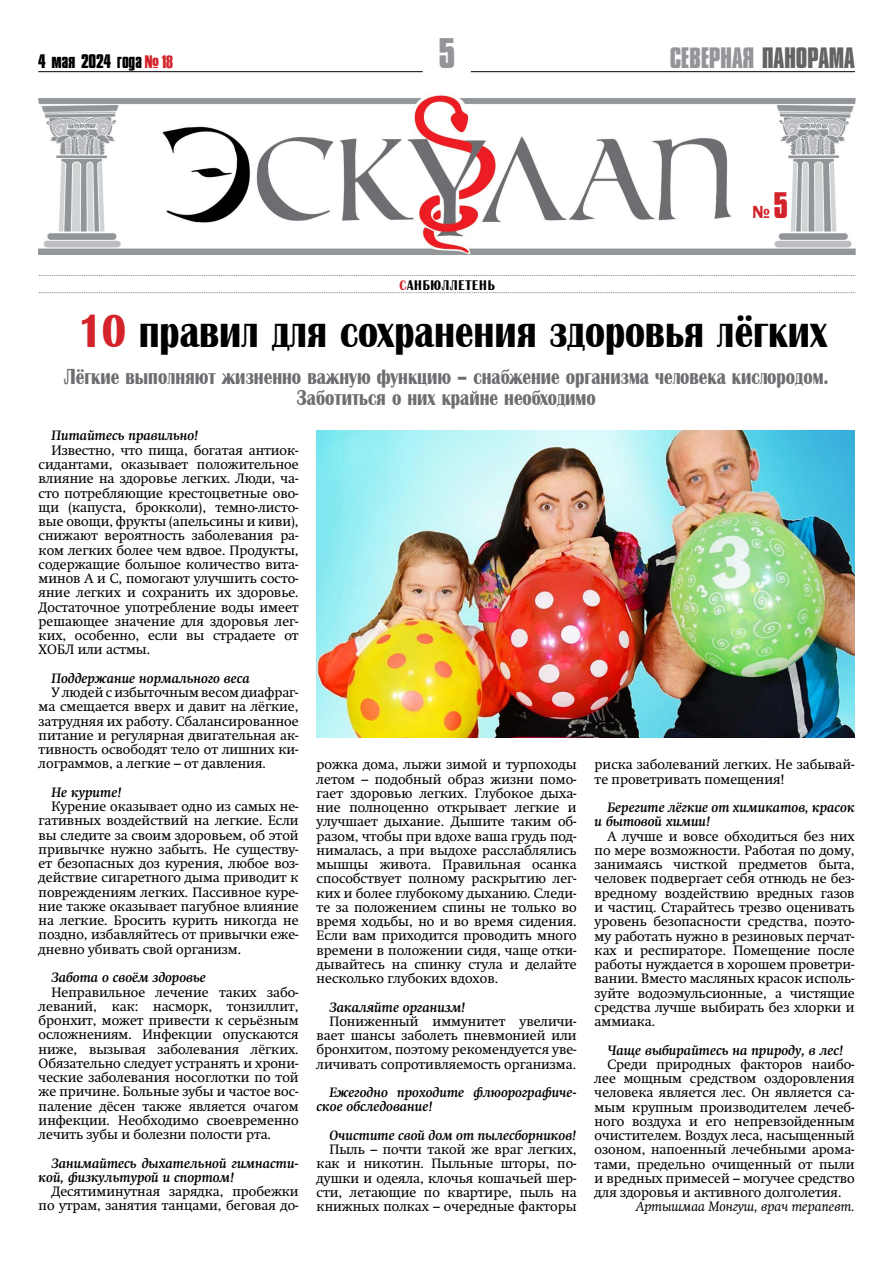
<style>
.page{position:relative;width:893px;height:1263px;background:#fff}
.page>*{position:absolute;margin:0;border:0;box-sizing:border-box;transform-origin:0 0}
.t1{font:700 45px "A Albionic Nr";color:#000}
.t2{font:700 39px "Compacta MT Cyrillic";color:#939598}
.t3{font:700 27px "Compacta MT Cyrillic";letter-spacing:-.01em;color:#939598}
.t4{font:700 21px/21px "A Albionic Nr";color:#6d6e71;text-align:center}
.t5{font:700 18px "Compacta MT Cyrillic";letter-spacing:-.01em;color:#000}
.t6{font:600 18px "Franklin Gothic";color:#d2232a}
.t7{font:13.5px/14.2px "Swift";color:#000;text-align:justify}
.t8{font:italic 700 13.5px/14.2px "Swift";color:#000}
.t9{font:italic 13.5px "Swift";color:#000}
.t10{font:700 13.5px "A Albionic Nr";letter-spacing:.06em;color:#000}
.s1{font-family:"Haettenschweiler";font-weight:400;color:#d2232a}
.s2{color:#636466}
.s3{color:#d2232a}
.s4{font-family:"Compacta MT Cyrillic";font-weight:700;font-size:33.6px}
</style>
<div class="page">
<hr style="left:38px;top:71px;width:385px;height:1px;background:#000">
<hr style="left:471px;top:71px;width:384px;height:1px;background:#000">
<img style="left:39px;top:94px;width:816px;height:160px">
<svg style="left:39px;top:292px;width:816px;height:1px"></svg>
<svg style="left:39px;top:275px;width:816px;height:1px"></svg>
<img style="left:317px;top:430px;width:538px;height:308px">
<h3 class="t5" style="left:38px;top:50px;width:136px">4 мая 2024 года <span class="s1">№ 18</span></h3>
<h2 class="t2" style="left:438px;top:28px;width:18px">5</h2>
<h3 class="t3" style="left:670px;top:40px;width:186px">СЕВЕРНАЯ <span class="s2">ПАНОРАМА</span></h3>
<p class="t10" style="left:399px;top:278px;width:97px"><span class="s3">с</span>анбюллетень</p>
<h3 class="t6" style="left:752px;top:201px;width:37px">№ <span class="s4">5</span></h3>
<h1 class="t1" style="left:78px;top:306px;width:751px"><span class="s3">10</span> правил для сохранения здоровья лёгких</h1>
<h3 class="t4" style="left:64px;top:367px;width:766px">Лёгкие выполняют жизненно важную функцию – снабжение организма человека кислородом.<br>Заботиться о них крайне необходимо</h3>
<p class="t8" style="left:51px;top:429px;width:149px">Питайтесь правильно!</p>
<p class="t7" style="left:39px;top:443px;width:261px;text-indent:13px">Известно, что пища, богатая антиок&shy;сидантами, оказывает положительное влияние на здоровье легких. Люди, ча&shy;сто потребляющие крестоцветные ово&shy;щи (капуста, брокколи), темно-листо&shy;вые овощи, фрукты (апельсины и киви), снижают вероятность заболевания ра&shy;ком легких более чем вдвое. Продукты, содержащие большое количество вита&shy;минов А и С, помогают улучшить состо&shy;яние легких и сохранить их здоровье.<br>Достаточное употребление воды имеет решающее значение для здоровья лег&shy;ких, особенно, если вы страдаете от ХОБЛ или астмы.</p>
<p class="t8" style="left:51px;top:671px;width:200px">Поддержание нормального веса</p>
<p class="t7" style="left:39px;top:685px;width:261px;text-indent:13px">У людей с избыточным весом диафраг&shy;ма смещается вверх и давит на лёгкие, затрудняя их работу. Сбалансированное питание и регулярная двигательная ак&shy;тивность освободят тело от лишних ки&shy;лограммов, а легкие – от давления.</p>
<p class="t8" style="left:51px;top:785px;width:72px">Не курите!</p>
<p class="t7" style="left:39px;top:799px;width:261px;text-indent:13px">Курение оказывает одно из самых не&shy;гативных воздействий на легкие. Если вы следите за своим здоровьем, об этой привычке нужно забыть. Не существу&shy;ет безопасных доз курения, любое воз&shy;действие сигаретного дыма приводит к повреждениям легких. Пассивное куре&shy;ние также оказывает пагубное влияние на легкие. Бросить курить никогда не поздно, избавляйтесь от привычки еже&shy;дневно убивать свой организм.</p>
<p class="t8" style="left:51px;top:970px;width:156px">Забота о своём здоровье</p>
<p class="t7" style="left:39px;top:985px;width:261px;text-indent:13px">Неправильное лечение таких забо&shy;леваний, как: насморк, тонзиллит, бронхит, может привести к серьёзным осложнениям. Инфекции опускаются ниже, вызывая заболевания лёгких.<br>Обязательно следует устранять и хрони&shy;ческие заболевания носоглотки по той же причине. Больные зубы и частое вос&shy;паление дёсен также является очагом инфекции. Необходимо своевременно лечить зубы и болезни полости рта.</p>
<p class="t8" style="left:39px;top:1156px;width:261px;text-indent:13px">Занимайтесь дыхательной гимнасти&shy;кой, физкультурой и спортом!</p>
<p class="t7" style="left:39px;top:1184px;width:261px;text-align:right">Десятиминутная зарядка, пробежки по утрам, занятия танцами, беговая до-</p>
<p class="t7" style="left:317px;top:757px;width:261px">рожка дома, лыжи зимой и турпоходы летом – подобный образ жизни помо&shy;гает здоровью легких. Глубокое дыха&shy;ние полноценно открывает легкие и улучшает дыхание. Дышите таким об&shy;разом, чтобы при вдохе ваша грудь под&shy;нималась, а при выдохе расслаблялись мышцы живота. Правильная осанка способствует полному раскрытию лег&shy;ких и более глубокому дыханию. Следи&shy;те за положением спины не только во время ходьбы, но и во время сидения.<br>Если вам приходится проводить много времени в положении сидя, чаще отки&shy;дывайтесь на спинку стула и делайте несколько глубоких вдохов.</p>
<p class="t8" style="left:329px;top:1000px;width:138px">Закаляйте организм!</p>
<p class="t7" style="left:317px;top:1014px;width:261px;text-indent:13px">Пониженный иммунитет увеличи&shy;вает шансы заболеть пневмонией или бронхитом, поэтому рекомендуется уве&shy;личивать сопротивляемость организма.</p>
<p class="t8" style="left:317px;top:1085px;width:261px;text-indent:13px">Ежегодно проходите флюорографиче&shy;ское обследование!</p>
<p class="t8" style="left:329px;top:1128px;width:249px">Очистите свой дом от пылесборников!</p>
<p class="t7" style="left:317px;top:1142px;width:261px;text-indent:13px">Пыль – почти такой же враг легких, как и никотин. Пыльные шторы, по&shy;душки и одеяла, клочья кошачьей шер&shy;сти, летающие по квартире, пыль на книжных полках – очередные факторы</p>
<p class="t7" style="left:595px;top:758px;width:261px">риска заболеваний легких. Не забывай&shy;те проветривать помещения!</p>
<p class="t8" style="left:595px;top:800px;width:261px;text-indent:13px">Берегите лёгкие от химикатов, красок и бытовой химии!</p>
<p class="t7" style="left:595px;top:829px;width:261px;text-indent:13px">А лучше и вовсе обходиться без них по мере возможности. Работая по дому, занимаясь чисткой предметов быта, человек подвергает себя отнюдь не без&shy;вредному воздействию вредных газов и частиц. Старайтесь трезво оценивать уровень безопасности средства, поэто&shy;му работать нужно в резиновых перчат&shy;ках и респираторе. Помещение после работы нуждается в хорошем проветри&shy;вании. Вместо масляных красок исполь&shy;зуйте водоэмульсионные, а чистящие средства лучше выбирать без хлорки и аммиака.</p>
<p class="t8" style="left:607px;top:1043px;width:238px">Чаще выбирайтесь на природу, в лес!</p>
<p class="t7" style="left:595px;top:1057px;width:261px;text-indent:13px">Среди природных факторов наибо&shy;лее мощным средством оздоровления человека является лес. Он является са&shy;мым крупным производителем лечеб&shy;ного воздуха и его непревзойденным очистителем. Воздух леса, насыщенный озоном, напоенный лечебными арома&shy;тами, предельно очищенный от пыли и вредных примесей – могучее средство для здоровья и активного долголетия.</p>
<p class="t9" style="left:636px;top:1199px;width:220px">Артышмаа Монгуш, врач терапевт.</p>
</div>
